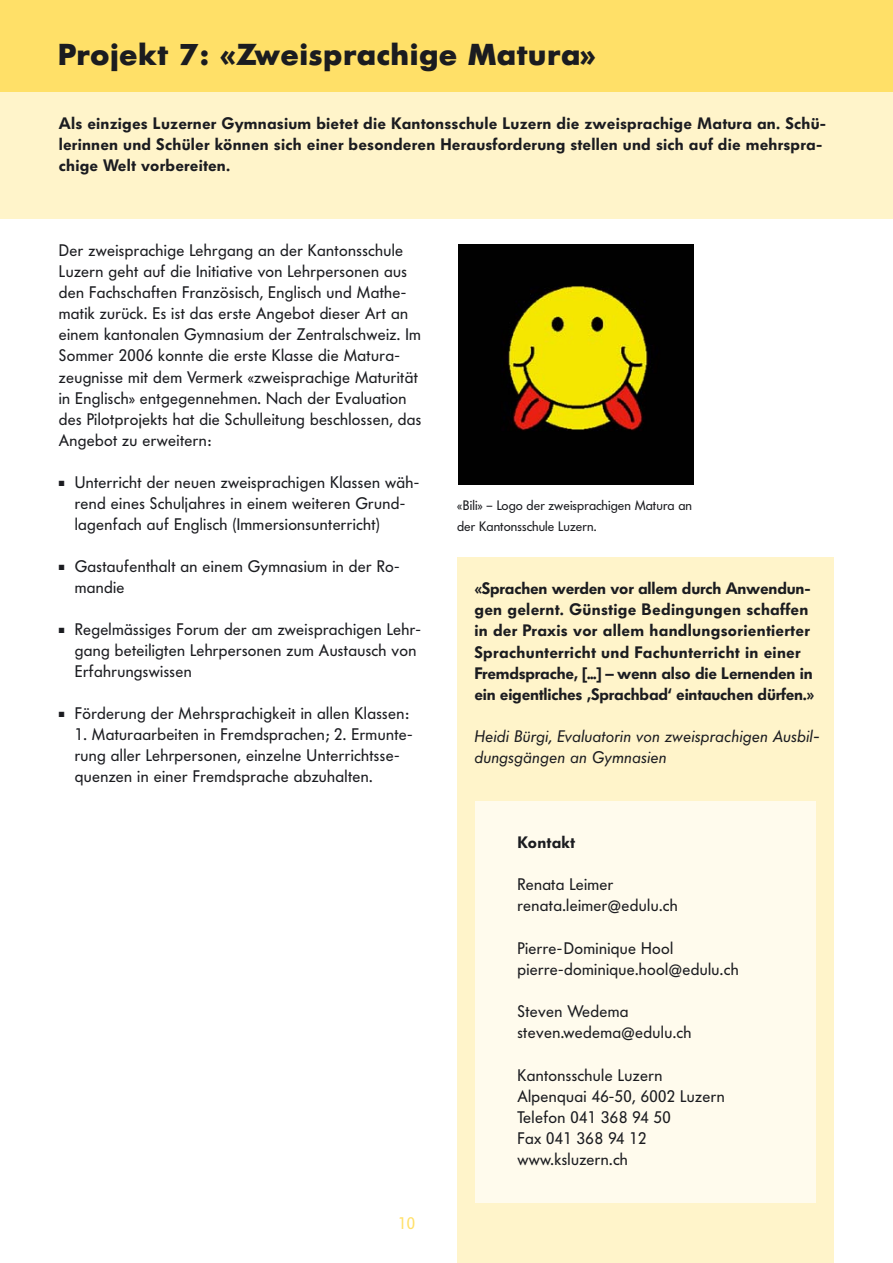
<style>
.page{position:relative;width:893px;height:1263px;background:#fff}
.page>*{position:absolute;margin:0;border:0;box-sizing:border-box;transform-origin:0 0}
.t1{font:700 30px "FU24";letter-spacing:.03em;color:#1b1c20}
.t2{font:16.5px/21.1px "FU24";letter-spacing:.035em;color:#1b1c20}
.t3{font:600 16.5px/21.1px "FU24";letter-spacing:.025em;color:#1b1c20}
.t4{font:italic 16.5px/21.1px "FU24";letter-spacing:.035em;color:#1b1c20}
.t5{font:16.5px "FU24";color:#ffe068}
.t6{font:13.5px/21.1px "FU24";letter-spacing:.02em;color:#1b1c20}
.s1{font-family:"Futura"}
</style>
<div class="page">
<div style="left:0;top:90px;width:892px;height:129px;background:#fff4ca"></div>
<div style="left:0;top:0;width:892px;height:91px;background:#ffe068"></div>
<div style="left:457px;top:558px;width:376px;height:705px;background:#fff4ca"></div>
<div style="left:475px;top:802px;width:341px;height:401px;background:#fffbed"></div>
<img style="left:458px;top:244px;width:236px;height:241px">
<h1 class="t1" style="left:57px;top:43px;width:541px">Projekt 7: «Zweisprachige Matura»</h1>
<p class="t3" style="left:59px;top:114px;width:769px">Als einziges Luzerner Gymnasium bietet die Kantonsschule Luzern die zweisprachige Matura an. Schü&shy;lerinnen und Schüler können sich einer besonderen Herausforderung stellen und sich auf die mehrspra&shy;chige Welt vorbereiten.</p>
<p class="t2" style="left:59px;top:241px;width:364px">Der zweisprachige Lehrgang an der Kantonsschule Luzern geht auf die Initiative von Lehrpersonen aus den Fachschaften Französisch, Englisch und Mathe&shy;matik zurück. Es ist das erste Angebot dieser Art an einem kantonalen Gymnasium der Zentralschweiz. Im Sommer 2006 konnte die erste Klasse die Matura&shy;zeugnisse mit dem Vermerk «zweisprachige Maturität in Englisch» entgegennehmen. Nach der Evaluation des Pilotprojekts hat die Schulleitung beschlossen, das Angebot zu erweitern:</p>
<p class="t2" style="left:75px;top:473px;width:346px;text-indent:-16px">■ Unterricht der neuen zweisprachigen Klassen wäh&shy;rend eines Schuljahres in einem weiteren Grund&shy;lagenfach auf Englisch (Immersionsunterricht)</p>
<p class="t2" style="left:75px;top:557px;width:326px;text-indent:-16px">■ Gastaufenthalt an einem Gymnasium in der Ro&shy;mandie</p>
<p class="t2" style="left:75px;top:620px;width:348px;text-indent:-16px">■ Regelmässiges Forum der am zweisprachigen Lehr&shy;gang beteiligten Lehrpersonen zum Austausch von<br>Erfahrungswissen</p>
<p class="t2" style="left:59px;top:704px;width:351px">■ Förderung der Mehrsprachigkeit in allen Klassen:</p>
<p class="t2" style="left:75px;top:725px;width:339px">1. Maturaarbeiten in Fremdsprachen; 2. Ermunte&shy;rung aller Lehrpersonen, einzelne Unterrichtsse&shy;quenzen in einer Fremdsprache abzuhalten.</p>
<p class="t5" style="left:398px;top:1216px;width:18px">10</p>
<p class="t6" style="left:457px;top:495px;width:236px">«Bili» – Logo der zweisprachigen Matura an der Kantonsschule Luzern.</p>
<p class="t3" style="left:474px;top:579px;width:341px">«Sprachen werden vor allem durch Anwendun&shy;gen gelernt. Günstige Bedingungen schaffen in der Praxis vor allem handlungs orien tier ter Sprachunterricht und Fachunterricht in einer Fremdsprache, [...] – wenn also die Lernenden in ein eigentliches ‚Sprachbad‘ eintauchen dürfen.»</p>
<p class="t4" style="left:474px;top:727px;width:346px">Heidi Bürgi, Evaluatorin von zweisprachigen Ausbil&shy;dungsgängen an Gymnasien</p>
<p class="t3" style="left:517px;top:833px;width:59px">Kontakt</p>
<p class="t2" style="left:517px;top:875px;width:162px">Renata Leimer renata.leimer<span class="s1">@</span>edulu.ch</p>
<p class="t2" style="left:517px;top:939px;width:223px">Pierre-Dominique Hool pierre-dominique.hool<span class="s1">@</span>edulu.ch</p>
<p class="t2" style="left:517px;top:1002px;width:175px">Steven Wedema steven.wedema<span class="s1">@</span>edulu.ch</p>
<p class="t2" style="left:517px;top:1066px;width:209px">Kantonsschule Luzern<br>Alpenquai 46-50, 6002 Luzern<br>Telefon 041 368 94 50<br>Fax 041 368 94 12 www.ksluzern.ch</p>
</div>
